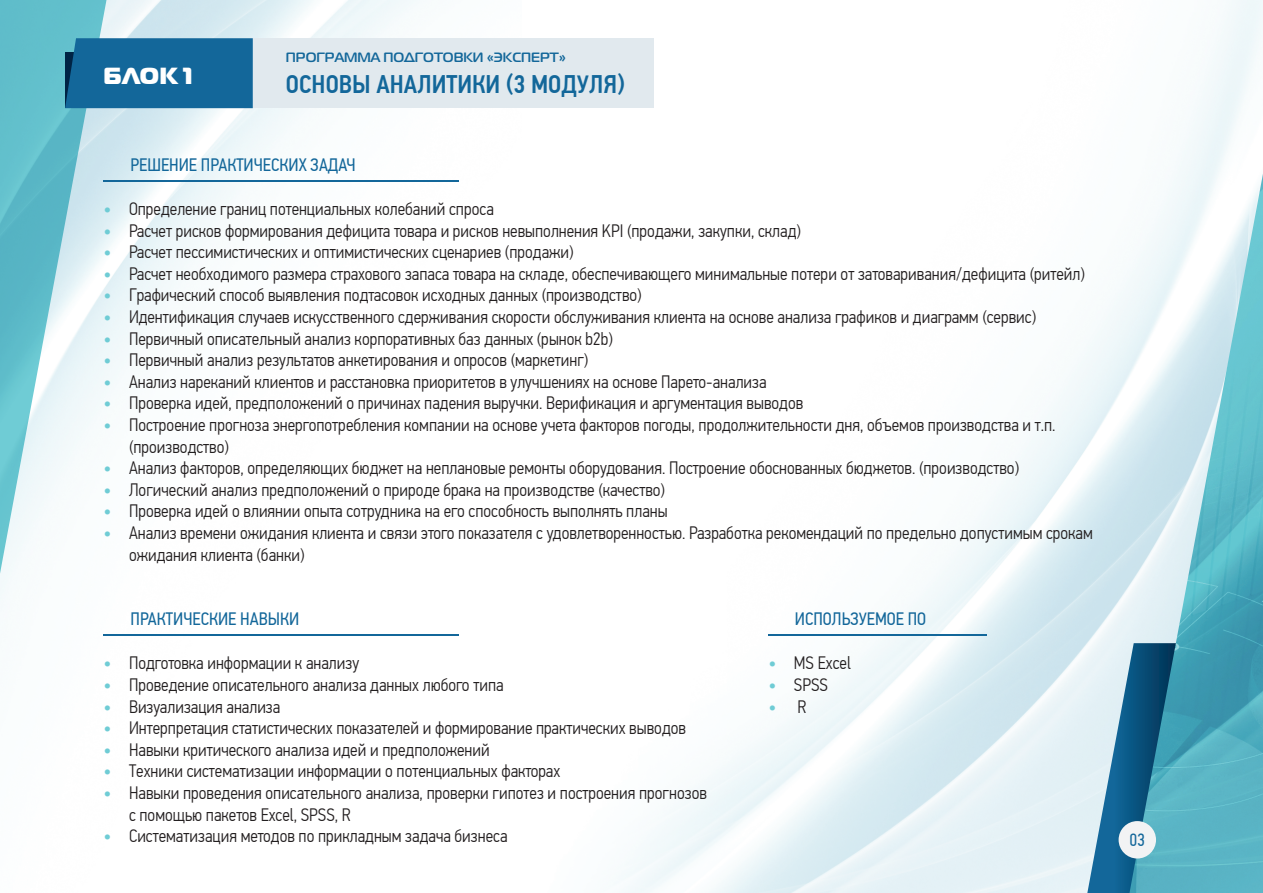
<style>
.page{position:relative;width:1263px;height:893px;background:#fff}
.page>*{position:absolute;margin:0;border:0;box-sizing:border-box;transform-origin:0 0}
.t1{font:500 25.5px "PF Din Text Cond Pro";color:#13679a}
.t2{font:23.25px "ft 40";color:#fff}
.t3{font:300 18px/21.6px "PF Din Text Cond Pro";color:#231f20}
.t4{font:18px "PF Din Text Cond Pro";color:#13679a}
.t5{font:500 18px "PF Din Text Cond Pro";color:#6fccd5}
.t6{font:17.85px "PF Din Text Cond Pro";color:#13679a}
.t7{font:700 13.5px "Magistral";color:#13679a}
.s1{font-weight:500;color:#6fccd5}
.s2{font-weight:300;color:#231f20}
</style>
<div class="page">
<img style="left:561px;top:0;width:702px;height:893px">
<svg style="left:0;top:0;width:106px;height:592px"></svg>
<svg style="left:1087px;top:643px;width:42px;height:250px;background:#89b4cc"></svg>
<img style="left:1129px;top:174px;width:134px;height:719px">
<div style="left:1118px;top:821px;width:38px;height:37px;background:#f2f3f4;border-radius:50%"></div>
<hr style="left:103px;top:634px;width:356px;height:2px;background:#13679a">
<hr style="left:768px;top:634px;width:219px;height:2px;background:#13679a">
<div style="left:253px;top:38px;width:401px;height:70px;background:#e1e9ee"></div>
<div style="left:65px;top:38px;width:188px;height:70px;background:#13679a"></div>
<hr style="left:103px;top:180px;width:356px;height:2px;background:#13679a">
<p class="t7" style="left:286px;top:49px;width:282px">ПРОГРАММА ПОДГОТОВКИ «ЭКСПЕРТ»</p>
<p class="t2" style="left:103px;top:60px;width:91px">БЛОК 1</p>
<h1 class="t1" style="left:286px;top:69px;width:340px">ОСНОВЫ АНАЛИТИКИ (3 МОДУЛЯ)</h1>
<p class="t4" style="left:131px;top:154px;width:227px">РЕШЕНИЕ ПРАКТИЧЕСКИХ ЗАДАЧ</p>
<p class="t3" style="left:103px;top:198px;width:392px"><span class="s1">•</span> Определение границ потенциальных колебаний спроса</p>
<p class="t3" style="left:103px;top:220px;width:699px"><span class="s1">•</span> Расчет рисков формирования дефицита товара и рисков невыполнения KPI (продажи, закупки, склад)</p>
<p class="t3" style="left:103px;top:241px;width:472px"><span class="s1">•</span> Расчет пессимистических и оптимистических сценариев (продажи)</p>
<p class="t3" style="left:103px;top:263px;width:983px"><span class="s1">•</span> Расчет необходимого размера страхового запаса товара на складе, обеспечивающего минимальные потери от затоваривания/дефицита (ритейл)</p>
<p class="t3" style="left:103px;top:284px;width:540px"><span class="s1">•</span> Графический способ выявления подтасовок исходных данных (производство)</p>
<p class="t3" style="left:103px;top:306px;width:934px"><span class="s1">•</span> Идентификация случаев искусственного сдерживания скорости обслуживания клиента на основе анализа графиков и диаграмм (сервис)</p>
<p class="t3" style="left:103px;top:328px;width:511px"><span class="s1">•</span> Первичный описательный анализ корпоративных баз данных (рынок b2b)</p>
<p class="t3" style="left:103px;top:349px;width:486px"><span class="s1">•</span> Первичный анализ результатов анкетирования и опросов (маркетинг)</p>
<p class="t3" style="left:103px;top:371px;width:665px"><span class="s1">•</span> Анализ нареканий клиентов и расстановка приоритетов в улучшениях на основе Парето-анализа</p>
<p class="t3" style="left:103px;top:392px;width:701px"><span class="s1">•</span> Проверка идей, предположений о причинах падения выручки. Верификация и аргументация выводов</p>
<p class="t3" style="left:129px;top:414px;width:928px;text-indent:-26px"><span class="s1">•</span> Построение прогноза энергопотребления компании на основе учета факторов погоды, продолжительности дня, объемов производства и т.п. (производство)</p>
<p class="t3" style="left:103px;top:457px;width:917px"><span class="s1">•</span> Анализ факторов, определяющих бюджет на неплановые ремонты оборудования. Построение обоснованных бюджетов. (производство)</p>
<p class="t3" style="left:103px;top:479px;width:563px"><span class="s1">•</span> Логический анализ предположений о природе брака на производстве (качество)</p>
<p class="t3" style="left:103px;top:500px;width:566px"><span class="s1">•</span> Проверка идей о влиянии опыта сотрудника на его способность выполнять планы</p>
<p class="t3" style="left:129px;top:522px;width:965px;text-indent:-26px"><span class="s1">•</span> Анализ времени ожидания клиента и связи этого показателя с удовлетворенностью. Разработка рекомендаций по предельно допустимым срокам ожидания клиента (банки)</p>
<p class="t4" style="left:131px;top:608px;width:170px">ПРАКТИЧЕСКИЕ НАВЫКИ</p>
<p class="t3" style="left:103px;top:652px;width:257px"><span class="s1">•</span> Подготовка информации к анализу</p>
<p class="t3" style="left:103px;top:674px;width:402px"><span class="s1">•</span> Проведение описательного анализа данных любого типа</p>
<p class="t3" style="left:103px;top:696px;width:178px"><span class="s1">•</span> Визуализация анализа</p>
<p class="t3" style="left:103px;top:717px;width:584px"><span class="s1">•</span> Интерпретация статистических показателей и формирование практических выводов</p>
<p class="t3" style="left:103px;top:739px;width:388px"><span class="s1">•</span> Навыки критического анализа идей и предположений</p>
<p class="t3" style="left:103px;top:760px;width:458px"><span class="s1">•</span> Техники систематизации информации о потенциальных факторах</p>
<p class="t3" style="left:129px;top:782px;width:579px;text-indent:-26px"><span class="s1">•</span> Навыки проведения описательного анализа, проверки гипотез и построения прогнозов с помощью пакетов Excel, SPSS, R</p>
<p class="t3" style="left:103px;top:825px;width:405px"><span class="s1">•</span> Систематизация методов по прикладным задача бизнеса</p>
<p class="t4" style="left:795px;top:608px;width:133px">ИСПОЛЬЗУЕМОЕ ПО</p>
<p class="t3" style="left:768px;top:652px;width:84px"><span class="s1">•</span> MS Excel</p>
<p class="t3" style="left:768px;top:674px;width:61px"><span class="s1">•</span> SPSS</p>
<p class="t5" style="left:768px;top:696px;width:40px">• <span class="s2">R</span></p>
<p class="t6" style="left:1129px;top:829px;width:17px">03</p>
</div>
